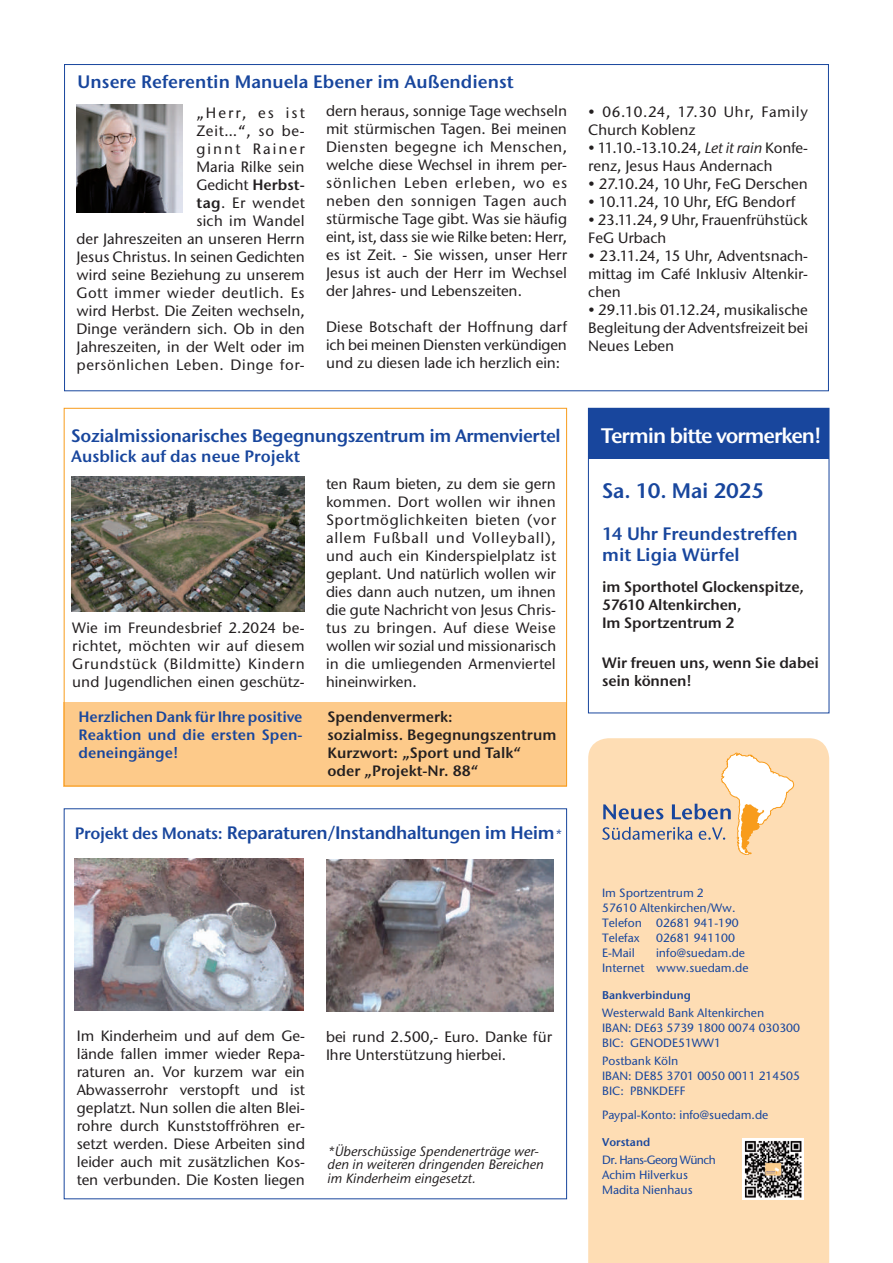
<style>
.page{position:relative;width:893px;height:1263px;background:#fff}
.page>*{position:absolute;margin:0;border:0;box-sizing:border-box;transform-origin:0 0}
.t1{font:21px "ITC Stone Sans Semi";letter-spacing:-.05em;color:#fff}
.t2{font:21px "ITC Stone Sans Semi";letter-spacing:-.01em;color:#18469d}
.t3{font:18px "ITC Stone Sans Semi";letter-spacing:-.02em;color:#18469d}
.t4{font:18px/21px "ITC Stone Sans Semi";color:#18469d}
.t5{font:16.5px "ITC Stone Sans Semi";color:#18469d}
.t6{font:500 15px/18px "ITC Stone Sans";color:#231f20;text-align:justify}
.t7{font:15px/18px "ITC Stone Sans Semi";letter-spacing:-.01em;color:#231f20}
.t8{font:15px/18px "ITC Stone Sans Semi";color:#18469d;text-align:justify}
.t9{font:italic 500 13.5px/13.5px "ITC Stone Sans";color:#231f20}
.t10{font:500 12px/15px "ITC Stone Sans";color:#18469d}
.t11{font:11.25px "ITC Stone Sans Semi";color:#18469d}
.s1{font-family:"ITC Stone Sans Semi";font-weight:400}
.s2{font-style:italic}
.s3{font-size:16.5px}
.s4{font-family:"ITC Stone Sans";font-weight:500;font-style:italic;font-size:13.5px}
</style>
<div class="page">
<div style="left:588px;top:738px;width:241px;height:525px;background:#feddb4"></div>
<svg style="left:602px;top:753px;width:192px;height:102px;background:#f0d5b5"></svg>
<img style="left:742px;top:1138px;width:61px;height:61px">
<img style="left:77px;top:104px;width:106px;height:108px">
<img style="left:75px;top:859px;width:228px;height:151px">
<img style="left:326px;top:859px;width:228px;height:152px">
<div style="left:588px;top:408px;width:241px;height:305px;border:1px solid #18469d"></div>
<div style="left:588px;top:409px;width:241px;height:50px;background:#18469d"></div>
<div style="left:64px;top:702px;width:503px;height:84px;background:#fdca8a"></div>
<img style="left:72px;top:477px;width:233px;height:135px">
<p class="t4" style="left:78px;top:71px;width:438px">Unsere Referentin Manuela Ebener im Außendienst</p>
<p class="t6" style="left:77px;top:104px;width:230px;text-align:right">„Herr, es ist<br>Zeit…“, so be-<br>ginnt Rainer<br>Maria Rilke sein<br>Gedicht <span class="s1">Herbst-<br>tag</span>. Er wendet<br>sich im Wandel<br>der Jahreszeiten an unseren Herrn<br>Jesus Christus. In seinen Gedichten wird seine Beziehung zu unserem<br>Gott immer wieder deutlich. Es wird Herbst. Die Zeiten wechseln,<br>Dinge verändern sich. Ob in den<br>Jahreszeiten, in der Welt oder im persönlichen Leben. Dinge for-</p>
<p class="t6" style="left:326px;top:102px;width:243px">dern heraus, sonnige Tage wechseln mit stürmischen Tagen. Bei meinen Diensten begegne ich Menschen, welche diese Wechsel in ihrem per&shy;sönlichen Leben erleben, wo es neben den sonnigen Tagen auch stürmische Tage gibt. Was sie häufig eint, ist, dass sie wie Rilke beten: Herr, es ist Zeit. - Sie wissen, unser Herr Jesus ist auch der Herr im Wechsel der Jahres- und Lebenszeiten.</p>
<p class="t6" style="left:326px;top:318px;width:243px">Diese Botschaft der Hoffnung darf ich bei meinen Diensten verkündigen und zu diesen lade ich herzlich ein:</p>
<p class="t6" style="left:588px;top:103px;width:221px">• 06.10.24, 17.30 Uhr, Family<br>Church Koblenz</p>
<p class="t6" style="left:588px;top:139px;width:221px">• 11.10.-13.10.24, <span class="s2">Let it rain</span> Konfe&shy;renz, Jesus Haus Andernach</p>
<p class="t6" style="left:588px;top:175px;width:221px">• 27.10.24, 10 Uhr, FeG Derschen</p>
<p class="t6" style="left:588px;top:193px;width:209px">• 10.11.24, 10 Uhr, EfG Bendorf</p>
<p class="t6" style="left:588px;top:211px;width:221px">• 23.11.24, 9 Uhr, Frauenfrühstück<br>FeG Urbach</p>
<p class="t6" style="left:588px;top:247px;width:221px">• 23.11.24, 15 Uhr, Adventsnach&shy;mittag im Café Inklusiv Altenkir&shy;chen</p>
<p class="t6" style="left:588px;top:301px;width:221px">• 29.11.bis 01.12.24, musikalische Begleitung der Adventsfreizeit bei Neues Leben</p>
<p class="t3" style="left:71px;top:424px;width:491px">Sozialmissionarisches Begegnungszentrum im Armenviertel</p>
<h1 class="t1" style="left:601px;top:423px;width:222px">Termin bitte vormerken!</h1>
<p class="t5" style="left:71px;top:445px;width:230px">Ausblick auf das neue Projekt</p>
<p class="t6" style="left:72px;top:619px;width:234px">Wie im Freundesbrief 2.2024 be&shy;richtet, möchten wir auf diesem Grundstück (Bildmitte) Kindern und Jugendlichen einen geschütz-</p>
<p class="t8" style="left:79px;top:708px;width:225px">Herzlichen Dank für Ihre positive Reaktion und die ersten Spen&shy;deneingänge!</p>
<p class="t6" style="left:326px;top:474px;width:232px">ten Raum bieten, zu dem sie gern kommen. Dort wollen wir ihnen Sportmöglichkeiten bieten (vor allem Fußball und Volleyball), und auch ein Kinderspielplatz ist geplant. Und natürlich wollen wir dies dann auch nutzen, um ihnen die gute Nachricht von Jesus Chris&shy;tus zu bringen. Auf diese Weise wollen wir sozial und missionarisch in die umliegenden Armenviertel hineinwirken.</p>
<p class="t7" style="left:327px;top:708px;width:231px">Spendenvermerk:<br>sozialmiss. Begegnungszentrum<br>Kurzwort: „Sport und Talk“ oder „Projekt-Nr. 88“</p>
<p class="t3" style="left:75px;top:821px;width:488px"><span class="s3">Projekt des Monats:</span> Reparaturen/Instandhaltungen im Heim<span class="s4">*</span></p>
<p class="t6" style="left:77px;top:1027px;width:230px">Im Kinderheim und auf dem Ge&shy;lände fallen immer wieder Repa&shy;raturen an. Vor kurzem war ein Abwasserrohr verstopft und ist geplatzt. Nun sollen die alten Blei&shy;rohre durch Kunststoffröhren er&shy;setzt werden. Diese Arbeiten sind leider auch mit zusätzlichen Kos&shy;ten verbunden. Die Kosten liegen</p>
<p class="t6" style="left:326px;top:1027px;width:228px">bei rund 2.500,- Euro. Danke für<br>Ihre Unterstützung hierbei.</p>
<p class="t9" style="left:327px;top:1144px;width:218px">*Überschüssige Spendenerträge wer&shy;den in weiteren dringenden Bereichen im Kinderheim eingesetzt.</p>
<h1 class="t2" style="left:602px;top:478px;width:164px">Sa. 10. Mai 2025</h1>
<p class="t4" style="left:602px;top:523px;width:197px">14 Uhr Freundestreffen mit Ligia Würfel</p>
<p class="t7" style="left:602px;top:577px;width:203px">im Sporthotel Glockenspitze,<br>57610 Altenkirchen,<br>Im Sportzentrum 2</p>
<p class="t7" style="left:602px;top:654px;width:218px">Wir freuen uns, wenn Sie dabei sein können!</p>
<p class="t10" style="left:602px;top:885px;width:138px">Im Sportzentrum 2<br>57610 Altenkirchen/Ww.<br>Telefon 02681 941-190<br>Telefax</p>
<p class="t10" style="left:656px;top:930px;width:80px">02681 941100</p>
<p class="t10" style="left:602px;top:945px;width:148px;text-align:right">info@suedam.de<br>Internet www.suedam.de</p>
<p class="t11" style="left:602px;top:988px;width:90px">Bankverbindung</p>
<p class="t10" style="left:602px;top:1005px;width:199px">Westerwald Bank Altenkirchen<br>IBAN: DE63 5739 1800 0074 030300<br>BIC: GENODE51WW1</p>
<p class="t10" style="left:602px;top:1053px;width:199px">Postbank Köln<br>IBAN: DE85 3701 0050 0011 214505<br>BIC: PBNKDEFF</p>
<p class="t10" style="left:602px;top:1107px;width:168px">Paypal-Konto: info@suedam.de</p>
<p class="t11" style="left:602px;top:1135px;width:50px">Vorstand</p>
<p class="t10" style="left:602px;top:1152px;width:115px">Dr. Hans-Georg Wünch<br>Achim Hilverkus<br>Madita Nienhaus</p>
<p class="t10" style="left:602px;top:945px;width:34px">E-Mail</p>
</div>
